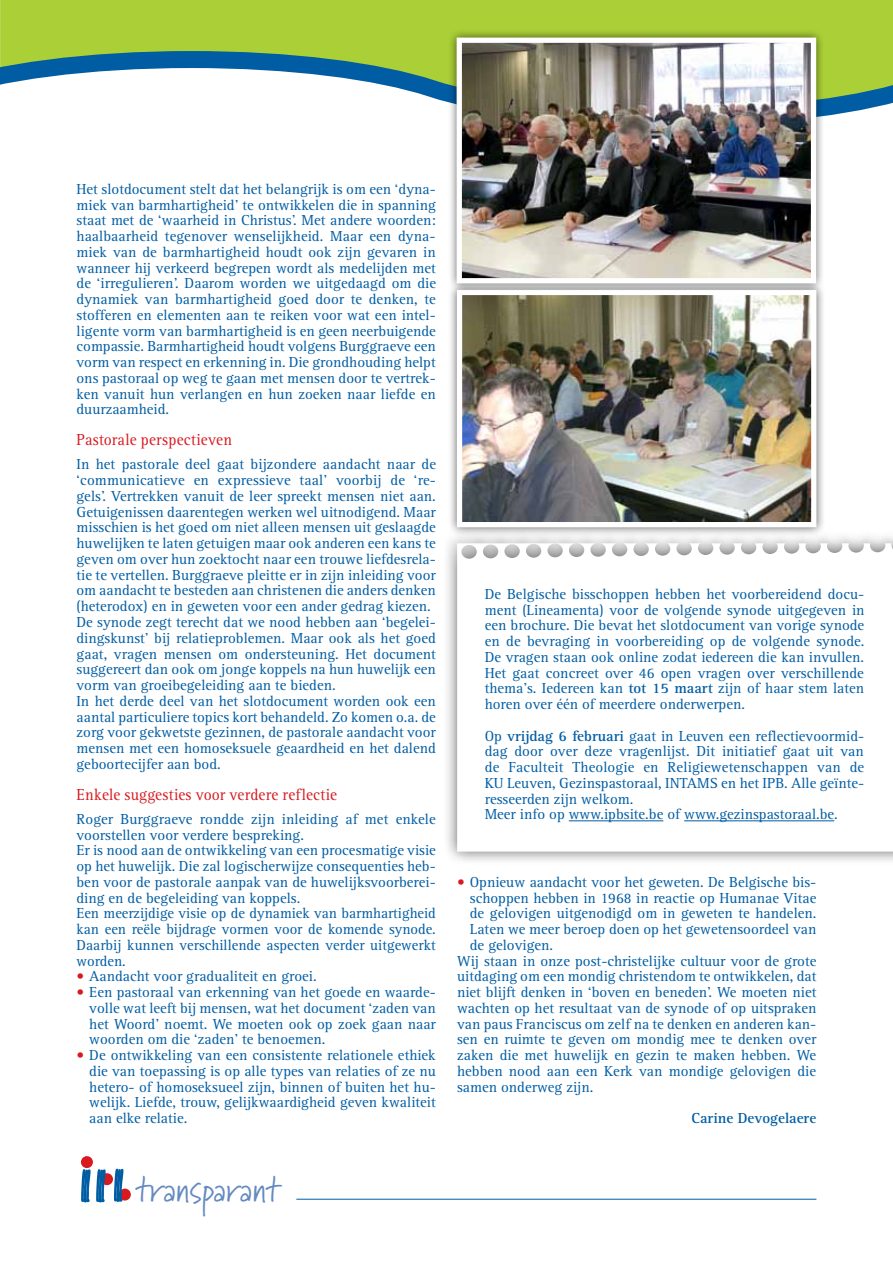
<style>
.page{position:relative;width:893px;height:1263px;background:#fff}
.page>*{position:absolute;margin:0;border:0;box-sizing:border-box;transform-origin:0 0}
.t1{font:35.7px "Marydale";letter-spacing:.01em;color:#648ac0}
.t2{font:16.5px "Rotis Serif";letter-spacing:.015em;color:#d71920;scale:.94 1}
.t3{font:15px/15.8px "Rotis Serif";color:#005da4;text-align:justify}
.t4{font:700 15px "Rotis Serif";color:#005da4}
.s1{color:#d71920}
.s2{font-weight:700}
</style>
<div class="page">
<div style="left:0;top:0;width:893px;height:51px;background:#abd037"></div>
<svg style="left:0;top:51px;width:893px;height:65px"></svg>
<hr style="left:296px;top:1199px;width:520px;height:1px;background:#005da4">
<div style="left:101px;top:1173px;width:12px;height:12px;background:#d71920;border-radius:50%"></div>
<div style="left:119px;top:1188px;width:12px;height:12px;background:#d71920;border-radius:50%"></div>
<div style="left:81px;top:1156px;width:12px;height:12px;background:#d71920;border-radius:50%"></div>
<svg style="left:81px;top:1168px;width:25px;height:35px"></svg>
<svg style="left:114px;top:1168px;width:10px;height:34px"></svg>
<div style="left:448px;top:281px;width:377px;height:255px;background:#000;opacity:.6"></div>
<img style="left:463px;top:296px;width:347px;height:225px">
<div style="left:457px;top:290px;width:359px;height:237px;border:5px solid #fff"></div>
<div style="left:448px;top:29px;width:377px;height:264px;background:#000;opacity:.6"></div>
<img style="left:463px;top:44px;width:347px;height:233px">
<div style="left:457px;top:38px;width:359px;height:245px;border:5px solid #fff"></div>
<div style="left:443px;top:529px;width:450px;height:337px;background:#000;opacity:.6"></div>
<svg style="left:457px;top:543px;width:436px;height:309px"></svg>
<hr style="left:569px;top:820px;width:94px;height:1px;background:#005da4">
<hr style="left:684px;top:820px;width:150px;height:1px;background:#005da4">
<p class="t3" style="left:77px;top:182px;width:361px">Het slotdocument stelt dat het belangrijk is om een ‘dyna&shy;miek van barmhartigheid’ te ontwikkelen die in spanning staat met de ‘waarheid in Christus’. Met andere woorden: haalbaarheid tegenover wenselijkheid. Maar een dyna&shy;miek van de barmhartigheid houdt ook zijn gevaren in wanneer hij verkeerd begrepen wordt als medelijden met de ‘irregulieren’. Daarom worden we uitgedaagd om die dynamiek van barmhartigheid goed door te denken, te stofferen en elementen aan te reiken voor wat een intel&shy;ligente vorm van barmhartigheid is en geen neerbuigende compassie. Barmhartigheid houdt volgens Burggraeve een vorm van respect en erkenning in. Die grondhouding helpt ons pastoraal op weg te gaan met mensen door te vertrek&shy;ken vanuit hun verlangen en hun zoeken naar liefde en duurzaamheid.</p>
<p class="t2" style="left:77px;top:430px;width:167px">Pastorale perspectieven</p>
<p class="t3" style="left:77px;top:457px;width:361px;text-align:left">In het pastorale deel gaat bijzondere aandacht naar de ‘communicatieve en expressieve taal’ voorbij de ‘re&shy;gels’. Vertrekken vanuit de leer spreekt mensen niet aan.<br>Getuigenissen daarentegen werken wel uitnodigend. Maar misschien is het goed om niet alleen mensen uit geslaagde huwelijken te laten getuigen maar ook anderen een kans te geven om over hun zoektocht naar een trouwe liefdesrela&shy;tie te vertellen. Burggraeve pleitte er in zijn inleiding voor om aandacht te besteden aan christenen die anders denken (heterodox) en in geweten voor een ander gedrag kiezen.<br>De synode zegt terecht dat we nood hebben aan ‘begelei&shy;dingskunst’ bij relatieproblemen. Maar ook als het goed gaat, vragen mensen om ondersteuning. Het document suggereert dan ook om jonge koppels na hun huwelijk een vorm van groeibegeleiding aan te bieden.<br>In het derde deel van het slotdocument worden ook een aantal particuliere topics kort behandeld. Zo komen o.a. de zorg voor gekwetste gezinnen, de pastorale aandacht voor mensen met een homoseksuele geaardheid en het dalend geboortecijfer aan bod.</p>
<p class="t2" style="left:77px;top:785px;width:279px">Enkele suggesties voor verdere reflectie</p>
<p class="t3" style="left:77px;top:811px;width:361px;text-align:left">Roger Burggraeve rondde zijn inleiding af met enkele voorstellen voor verdere bespreking.<br>Er is nood aan de ontwikkeling van een procesmatige visie op het huwelijk. Die zal logischerwijze consequenties heb&shy;ben voor de pastorale aanpak van de huwelijksvoorberei&shy;ding en de begeleiding van koppels.<br>Een meerzijdige visie op de dynamiek van barmhartigheid kan een reële bijdrage vormen voor de komende synode.<br>Daarbij kunnen verschillende aspecten verder uitgewerkt worden.</p>
<p class="t3" style="left:77px;top:969px;width:242px"><span class="s1">•</span> Aandacht voor gradualiteit en groei.</p>
<p class="t3" style="left:89px;top:985px;width:348px;text-indent:-13px"><span class="s1">•</span> Een pastoraal van erkenning van het goede en waarde&shy;volle wat leeft bij mensen, wat het document ‘zaden van het Woord’ noemt. We moeten ook op zoek gaan naar woorden om die ‘zaden’ te benoemen.</p>
<p class="t3" style="left:89px;top:1048px;width:348px;text-indent:-13px"><span class="s1">•</span> De ontwikkeling van een consistente relationele ethiek die van toepassing is op alle types van relaties of ze nu hetero- of homoseksueel zijn, binnen of buiten het hu&shy;welijk. Liefde, trouw, gelijkwaardigheid geven kwaliteit aan elke relatie.</p>
<h1 class="t1" style="left:135px;top:1167px;width:147px">transparant</h1>
<p class="t3" style="left:485px;top:586px;width:381px">De Belgische bisschoppen hebben het voorbereidend docu&shy;ment (Lineamenta) voor de volgende synode uitgegeven in een brochure. Die bevat het slotdocument van vorige synode en de bevraging in voorbereiding op de volgende synode.<br>De vragen staan ook online zodat iedereen die kan invullen.<br>Het gaat concreet over 46 open vragen over verschillende thema’s. Iedereen kan <span class="s2">tot 15 maart</span> zijn of haar stem laten horen over één of meerdere onderwerpen.</p>
<p class="t3" style="left:485px;top:728px;width:381px;text-align:left">Op <span class="s2">vrijdag 6 februari</span> gaat in Leuven een reflectievoormid&shy;dag door over deze vragenlijst. Dit initiatief gaat uit van de Faculteit Theologie en Religiewetenschappen van de KU Leuven, Gezinspastoraal, INTAMS en het IPB. Alle geïnte&shy;resseerden zijn welkom.<br>Meer info op www.ipbsite.be of www.gezinspastoraal.be.</p>
<p class="t3" style="left:457px;top:874px;width:361px"><span class="s1">•</span> Opnieuw aandacht voor het geweten. De Belgische bis-</p>
<p class="t3" style="left:470px;top:890px;width:348px">schoppen hebben in 1968 in reactie op Humanae Vitae</p>
<p class="t3" style="left:470px;top:906px;width:348px">de gelovigen uitgenodigd om in geweten te handelen.</p>
<p class="t3" style="left:470px;top:921px;width:348px">Laten we meer beroep doen op het gewetensoordeel van</p>
<p class="t3" style="left:470px;top:937px;width:85px">de gelovigen.</p>
<p class="t3" style="left:457px;top:953px;width:361px">Wij staan in onze post-christelijke cultuur voor de grote</p>
<p class="t3" style="left:457px;top:969px;width:361px">uitdaging om een mondig christendom te ontwikkelen, dat</p>
<p class="t3" style="left:457px;top:984px;width:361px">niet blijft denken in ‘boven en beneden’. We moeten niet</p>
<p class="t3" style="left:457px;top:1000px;width:361px">wachten op het resultaat van de synode of op uitspraken</p>
<p class="t3" style="left:457px;top:1016px;width:361px">van paus Franciscus om zelf na te denken en anderen kan-</p>
<p class="t3" style="left:457px;top:1032px;width:361px">sen en ruimte te geven om mondig mee te denken over</p>
<p class="t3" style="left:457px;top:1047px;width:361px">zaken die met huwelijk en gezin te maken hebben. We</p>
<p class="t3" style="left:457px;top:1063px;width:361px">hebben nood aan een Kerk van mondige gelovigen die</p>
<p class="t3" style="left:457px;top:1079px;width:138px">samen onderweg zijn.</p>
<p class="t4" style="left:691px;top:1109px;width:126px">Carine Devogelaere</p>
</div>
